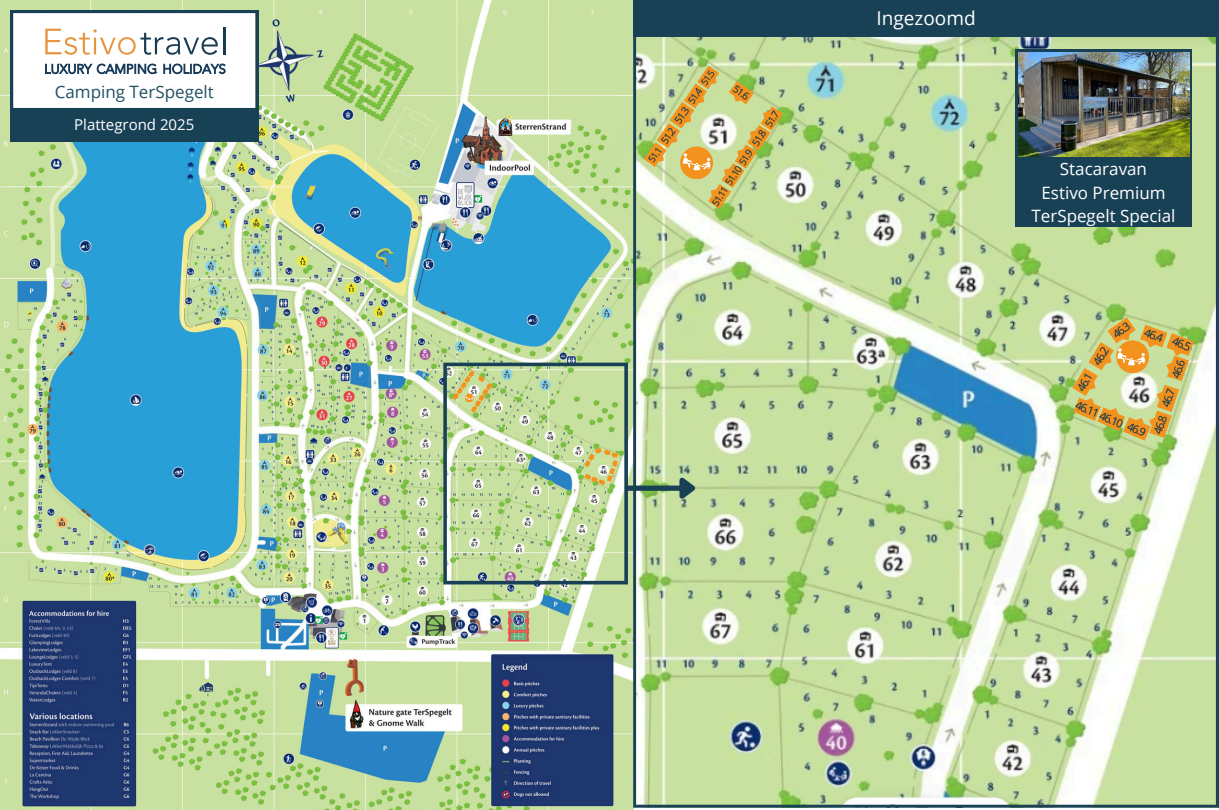
<style>
.page{position:relative;width:1219px;height:810px;background:#fff}
.page>*{position:absolute;margin:0;border:0;box-sizing:border-box;transform-origin:0 0}
.t1{font:19px "Open Sans";color:#fff}
.t2{font:17px/23.2px "Open Sans";color:#fff;text-align:center}
.t3{font:17px "Open Sans";color:#225064}
.t4{font:15px "Open Sans";color:#fff}
</style>
<div class="page">
<img style="left:0;top:0;width:633px;height:810px">
<div style="left:633px;top:0;width:586px;height:37px;background:#194156"></div>
<svg style="left:443px;top:363px;width:185px;height:221px;background:#b8d1a2"></svg>
<svg style="left:10px;top:10px;width:248px;height:99px"></svg>
<svg style="left:452px;top:370px;width:41px;height:43px;background:#cecf8c"></svg>
<svg style="left:584px;top:447px;width:36px;height:39px"></svg>
<div style="left:626px;top:486px;width:55px;height:5px;background:#194156"></div>
<div style="left:10px;top:109px;width:248px;height:32px;background:#194156"></div>
<svg style="left:594px;top:65px;width:39px;height:144px;background:#c3df9b"></svg>
<img style="left:633px;top:37px;width:585px;height:771px">
<p class="t3" style="left:55px;top:80px;width:161px">Camping TerSpegelt</p>
<h3 class="t4" style="left:74px;top:114px;width:122px">Plattegrond 2025</h3>
<h2 class="t1" style="left:876px;top:5px;width:101px">Ingezoomd</h2>
<h1 class="t2" style="left:1031px;top:157px;width:146px">Stacaravan<br>Estivo Premium<br>TerSpegelt Special</h1>
</div>
